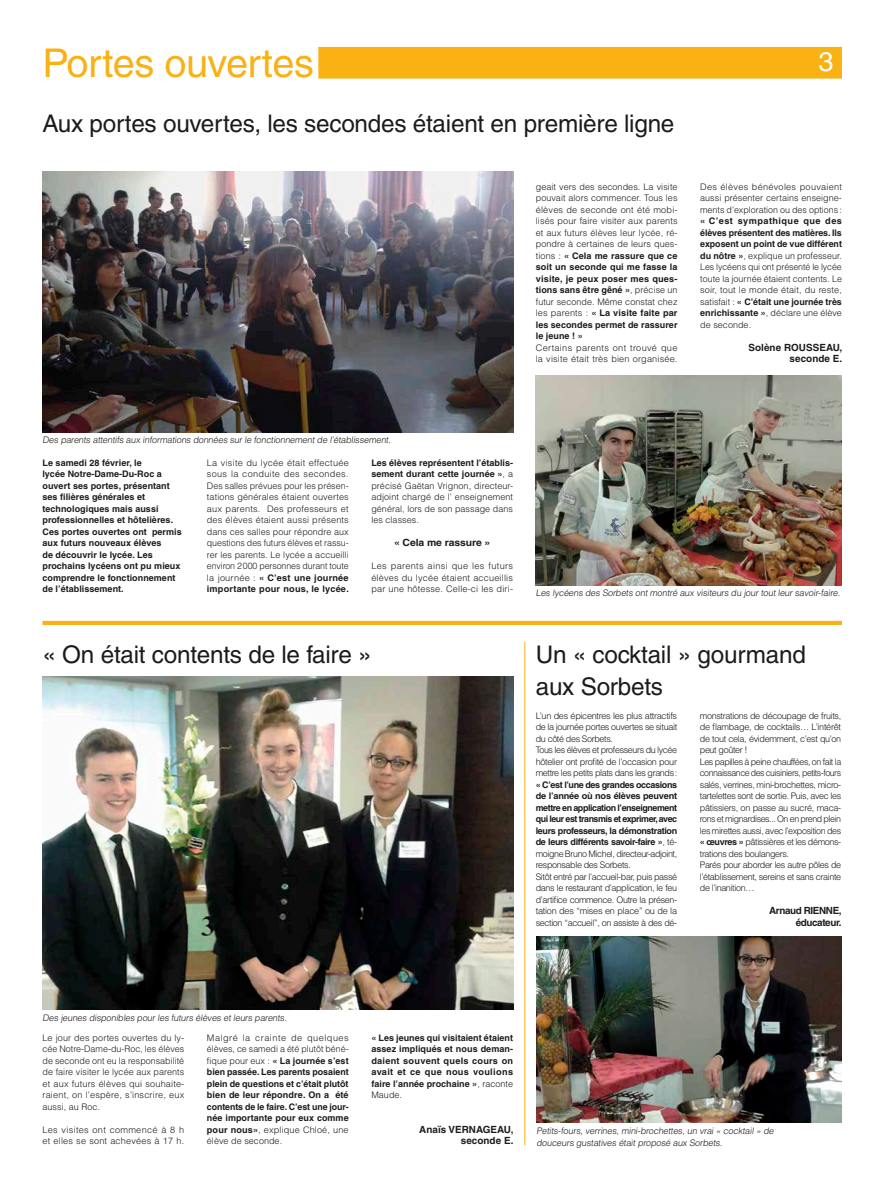
<style>
.page{position:relative;width:893px;height:1191px;background:#fff}
.page>*{position:absolute;margin:0;border:0;box-sizing:border-box;transform-origin:0 0}
.t1{font:condensed 39.6px "Helvetica";letter-spacing:-.01em;color:#f9b113;scale:1.22 1}
.t2{font:27px "Helvetica";color:#fff}
.t3{font:24.3px/32.4px "Helvetica";letter-spacing:-.01em;color:#1c1c1a}
.t4{font:700 9.9px/11.5px "Helvetica";letter-spacing:-.005em;color:#1c1c1a;text-align:right}
.t5{font:700 9.9px/11.5px "Helvetica";letter-spacing:-.04em;color:#1c1c1a;text-align:right}
.t6{font:700 9.9px "Helvetica";letter-spacing:-.005em;color:#1c1c1a;scale:1.06 1}
.t7{font:300 9px/11.5px "Helvetica";letter-spacing:-.035em;color:#1c1c1a;text-align:justify}
.t8{font:700 9px/11.5px "Helvetica";letter-spacing:.005em;color:#1c1c1a;text-align:justify}
.t9{font:300 9px/11.5px "Helvetica";letter-spacing:.015em;color:#1c1c1a}
.t10{font:300 9px/11.5px "Helvetica";letter-spacing:.025em;color:#1c1c1a}
.s1{font-weight:700}
.s2{font-weight:300}
</style>
<div class="page">
<div style="left:43px;top:47px;width:799px;height:32px;background:#f9b113"></div>
<div style="left:39px;top:45px;width:279px;height:36px;background:#fff"></div>
<hr style="left:43px;top:621px;width:799px;height:4px;background:#f9b113">
<img style="left:536px;top:376px;width:306px;height:209px">
<img style="left:43px;top:171px;width:470px;height:261px">
<hr style="left:524px;top:642px;width:1px;height:503px;background:#f9b113">
<img style="left:43px;top:676px;width:470px;height:333px">
<img style="left:536px;top:936px;width:306px;height:187px">
<h1 class="t1" style="left:43px;top:40px;width:224px">Portes ouvertes</h1>
<h2 class="t2" style="left:818px;top:46px;width:17px">3</h2>
<h3 class="t3" style="left:43px;top:107px;width:633px">Aux portes ouvertes, les secondes étaient en première ligne</h3>
<p class="t7" style="left:536px;top:180px;width:143px">geait vers des secondes. La visite pouvait alors commencer. Tous les élèves de seconde ont été mobi&shy;lisés pour faire visiter aux parents et aux futurs élèves leur lycée, ré&shy;pondre à certaines de leurs ques&shy;tions : <span class="s1">« Cela me rassure que ce soit un seconde qui me fasse la visite, je peux poser mes ques&shy;tions sans être gêné »</span>, précise un futur seconde. Même constat chez les parents : <span class="s1">« La visite faite par les secondes permet de rassurer le jeune ! »</span></p>
<p class="t9" style="left:536px;top:341px;width:143px">Certains parents ont trouvé que la visite était très bien organisée.</p>
<p class="t7" style="left:700px;top:180px;width:143px">Des élèves bénévoles pouvaient aussi présenter certains enseigne&shy;ments d’exploration ou des options :</p>
<p class="t7" style="left:700px;top:215px;width:143px"><span class="s1">« C’est sympathique que des élèves présentent des matières. Ils exposent un point de vue différent du nôtre »</span>, explique un professeur.<br>Les lycéens qui ont présenté le lycée toute la journée étaient contents. Le soir, tout le monde était, du reste, satisfait : <span class="s1">« C’était une journée très enrichissante »</span>, déclare une élève de seconde.</p>
<p class="t4" style="left:748px;top:341px;width:95px">Solène ROUSSEAU, seconde E.</p>
<p class="t7" style="left:43px;top:433px;width:351px">Des parents attentifs aux informations données sur le fonctionnement de l’établissement.</p>
<p class="t8" style="left:43px;top:456px;width:141px;text-align:left">Le samedi 28 février, le<br>lycée Notre-Dame-Du-Roc a ouvert ses portes, présentant ses filières générales et technologiques mais aussi professionnelles et hôtelières.<br>Ces portes ouvertes ont permis aux futurs nouveaux élèves<br>de découvrir le lycée. Les prochains lycéens ont pu mieux comprendre le fonctionnement de l’établissement.</p>
<p class="t7" style="left:207px;top:456px;width:143px">La visite du lycée était effectuée sous la conduite des secondes.<br>Des salles prévues pour les présen&shy;tations générales étaient ouvertes aux parents. Des professeurs et des élèves étaient aussi présents dans ces salles pour répondre aux questions des futurs élèves et rassu&shy;rer les parents. Le lycée a accueilli environ 2000 personnes durant toute la journée : <span class="s1">« C’est une journée importante pour nous, le lycée.</span></p>
<p class="t7" style="left:371px;top:456px;width:143px"><span class="s1">Les élèves représentent l’établis&shy;sement durant cette journée »</span>, a précisé Gaëtan Vrignon, directeur&shy;adjoint chargé de l’ enseignement général, lors de son passage dans les classes.</p>
<p class="t6" style="left:394px;top:536px;width:92px">« Cela me rassure »</p>
<p class="t7" style="left:371px;top:560px;width:143px">Les parents ainsi que les futurs élèves du lycée étaient accueillis par une hôtesse. Celle-ci les diri-</p>
<h3 class="t3" style="left:43px;top:638px;width:331px">« On était contents de le faire »</h3>
<p class="t7" style="left:536px;top:586px;width:307px">Les lycéens des Sorbets ont montré aux visiteurs du jour tout leur savoir-faire.</p>
<h3 class="t3" style="left:536px;top:638px;width:272px">Un « cocktail » gourmand aux Sorbets</h3>
<p class="t7" style="left:536px;top:709px;width:143px;text-align:left">L’un des épicentres les plus attractifs de la journée portes ouvertes se situait du côté des Sorbets.<br>Tous les élèves et professeurs du lycée hôtelier ont profité de l’occasion pour mettre les petits plats dans les grands:</p>
<p class="t7" style="left:536px;top:778px;width:143px;text-align:left"><span class="s1">« C’est l’une des grandes occasions de l’année où nos élèves peuvent mettre en application l’enseignement qui leur est transmis et exprimer, avec leurs professeurs, la démonstration de leurs différents savoir-faire »</span>, té&shy;moigne Bruno Michel, directeur-adjoint, responsable des Sorbets.<br>Sitôt entré par l’accueil-bar, puis passé dans le restaurant d’application, le feu d’artifice commence. Outre la présen&shy;tation des “mises en place” ou de la section “accueil”, on assiste à des dé-</p>
<p class="t7" style="left:700px;top:709px;width:143px;text-align:left">monstrations de découpage de fruits, de flambage, de cocktails… L’intérêt de tout cela, évidemment, c’est qu’on peut goûter !<br>Les papilles à peine chauffées, on fait la connaissance des cuisiniers, petits-fours salés, verrines, mini-brochettes, micro&shy;tartelettes sont de sortie. Puis, avec les pâtissiers, on passe au sucré, maca&shy;rons et mignardises... On en prend plein les mirettes aussi, avec l’exposition des <span class="s1">« œuvres »</span> pâtissières et les démons&shy;trations des boulangers.<br>Parés pour aborder les autre pôles de l’établissement, sereins et sans crainte de l’inanition…</p>
<p class="t5" style="left:769px;top:905px;width:74px">Arnaud RIENNE, éducateur.</p>
<p class="t7" style="left:43px;top:1012px;width:247px">Des jeunes disponibles pour les futurs élèves et leurs parents.</p>
<p class="t7" style="left:43px;top:1031px;width:143px">Le jour des portes ouvertes du ly&shy;cée Notre-Dame-du-Roc, les élèves de seconde ont eu la responsabilité de faire visiter le lycée aux parents et aux futurs élèves qui souhaite&shy;raient, on l’espère, s’inscrire, eux aussi, au Roc.</p>
<p class="t10" style="left:43px;top:1123px;width:143px">Les visites ont commencé à 8 h et elles se sont achevées à 17 h.</p>
<p class="t8" style="left:207px;top:1031px;width:143px"><span class="s2">Malgré la crainte de quelques élèves, ce samedi a été plutôt béné&shy;fique pour eux :</span> « La journée s’est bien passée. Les parents posaient plein de questions et c’était plutôt bien de leur répondre. On a été contents de le faire. C’est une jour&shy;née importante pour eux comme pour nous»<span class="s2">, explique Chloé, une élève de seconde.</span></p>
<p class="t8" style="left:371px;top:1031px;width:143px">« Les jeunes qui visitaient étaient assez impliqués et nous deman&shy;daient souvent quels cours on avait et ce que nous voulions faire l’année prochaine »<span class="s2">, raconte Maude.</span></p>
<p class="t4" style="left:419px;top:1123px;width:96px">Anaïs VERNAGEAU, seconde E.</p>
<p class="t7" style="left:536px;top:1125px;width:240px">Petits-fours, verrines, mini-brochettes, un vrai « cocktail » de douceurs gustatives était proposé aux Sorbets.</p>
</div>
